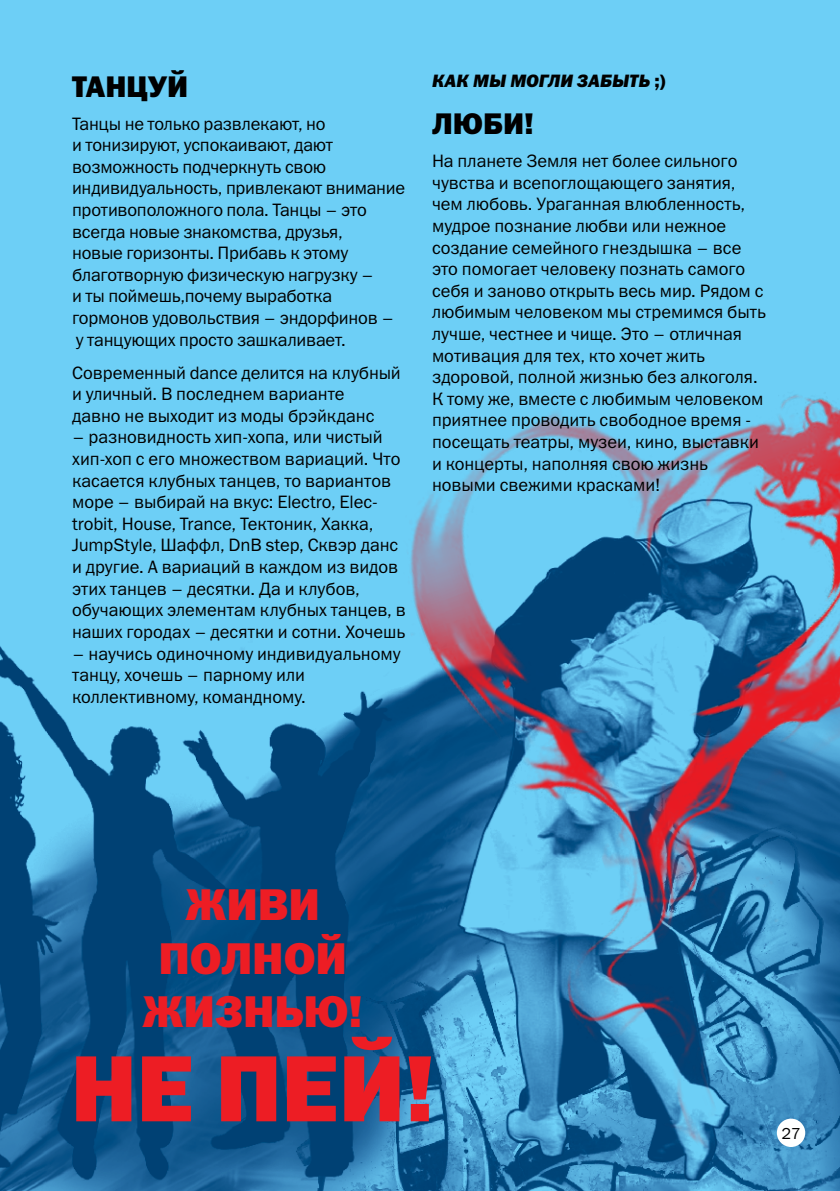
<style>
.page{position:relative;width:840px;height:1191px;background:#fff}
.page>*{position:absolute;margin:0;border:0;box-sizing:border-box;transform-origin:0 0}
.t1{font:94.6px "Franklin Gothic Heavy C";color:#ed1d24}
.t2{font:44.8px/53.6px "Franklin Gothic Heavy C";letter-spacing:-.005em;color:#ed1d24;text-align:center}
.t3{font:30px "Franklin Gothic Heavy C";color:#000}
.t4{font:18px/21.6px "Franklin Gothic Book C";letter-spacing:-.005em;color:#000}
.t5{font:italic 18px "Franklin Gothic Heavy C";letter-spacing:.005em;color:#000}
.t6{font:16px "Franklin Gothic Book C";color:#000}
.s1{font-style:normal}
</style>
<div class="page">
<div style="left:0;top:0;width:839px;height:1191px;background:#6dcff6"></div>
<img style="left:0;top:646px;width:279px;height:545px">
<img style="left:279px;top:394px;width:560px;height:797px">
<div style="left:776px;top:1118px;width:28px;height:29px;background:#fff;border-radius:50%"></div>
<h3 class="t3" style="left:72px;top:69px;width:118px">ТАНЦУЙ</h3>
<p class="t4" style="left:72px;top:112px;width:334px">Танцы не только развлекают, но<br>и тонизируют, успокаивают, дают возможность подчеркнуть свою индивидуальность, привлекают внимание противоположного пола. Танцы – это всегда новые знакомства, друзья,<br>новые горизонты. Прибавь к этому благотворную физическую нагрузку –<br>и ты поймешь,почему выработка гормонов удовольствия – эндорфинов – у танцующих просто зашкаливает.</p>
<p class="t4" style="left:72px;top:361px;width:330px">Современный dance делится на клубный и уличный. В последнем варианте<br>давно не выходит из моды брэйкданс</p>
<p class="t4" style="left:72px;top:426px;width:335px">– разновидность хип-хопа, или чистый хип-хоп с его множеством вариаций. Что касается клубных танцев, то вариантов море – выбирай на вкус: Electro, Elec&shy;trobit, House, Trance, Тектоник, Хакка, JumpStyle, Шаффл, DnB step, Сквэр данс и другие. А вариаций в каждом из видов этих танцев – десятки. Да и клубов, обучающих элементам клубных танцев, в наших городах – десятки и сотни. Хочешь</p>
<p class="t4" style="left:72px;top:642px;width:330px">– научись одиночному индивидуальному танцу, хочешь – парному или коллективному, командному.</p>
<p class="t5" style="left:432px;top:70px;width:235px">Как мы могли забыть <span class="s1">;)</span></p>
<h3 class="t3" style="left:432px;top:107px;width:103px">ЛЮБИ!</h3>
<p class="t4" style="left:432px;top:150px;width:335px">На планете Земля нет более сильного чувства и всепоглощающего занятия, чем любовь. Ураганная влюбленность, мудрое познание любви или нежное создание семейного гнездышка – все это помогает человеку познать самого себя и заново открыть весь мир. Рядом с любимым человеком мы стремимся быть лучше, честнее и чище. Это – отличная мотивация для тех, кто хочет жить здоровой, полной жизнью без алкоголя.<br>К тому же, вместе с любимым человеком приятнее проводить свободное время - посещать театры, музеи, кино, выставки и концерты, наполняя свою жизнь новыми свежими красками!</p>
<h2 class="t2" style="left:142px;top:876px;width:221px">ЖИВИ<br>ПОЛНОЙ<br>ЖИЗНЬЮ!</h2>
<h1 class="t1" style="left:70px;top:1035px;width:366px">НЕ ПЕЙ!</h1>
<p class="t6" style="left:781px;top:1124px;width:21px">27</p>
</div>
